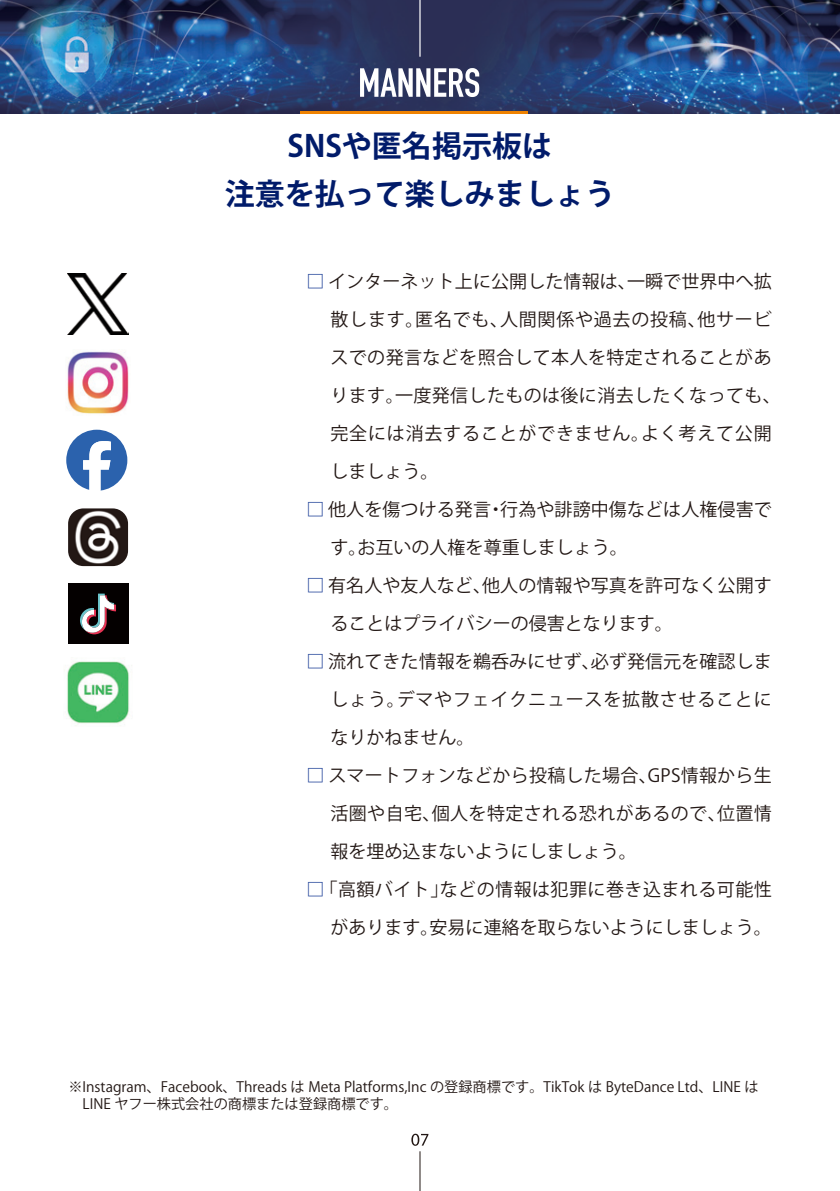
<style>
.page{position:relative;width:840px;height:1191px;background:#fff}
.page>*{position:absolute;margin:0;border:0;box-sizing:border-box;transform-origin:0 0}
.t1{font:700 30px/48px "Koz Go Pro";color:#011b6a;text-align:center}
.t2{font:18px/38px "Koz Go Pro";letter-spacing:.005em;color:#231815}
.t3{font:14.2px/17px "Koz Go Pro";color:#231815}
.s1{color:#0b308e}
</style>
<div class="page">
<img style="left:0;top:0;width:839px;height:113px">
<hr style="left:300px;top:111px;width:227px;height:2px;background:#ef8200">
<hr style="left:419px;top:1151px;width:1px;height:40px;background:#231815">
<hr style="left:419px;top:0;width:1px;height:57px;background:#fff">
<svg style="left:411px;top:1133px;width:17px;height:12px"></svg>
<svg style="left:360px;top:68px;width:119px;height:29px"></svg>
<img style="left:68px;top:273px;width:60px;height:62px">
<div style="left:68px;top:584px;width:60px;height:60px;background:#040000"></div>
<svg style="left:80px;top:593px;width:36px;height:41px"></svg>
<svg style="left:66px;top:430px;width:61px;height:61px"></svg>
<img style="left:68px;top:508px;width:60px;height:58px">
<img style="left:67px;top:351px;width:62px;height:63px">
<img style="left:64px;top:661px;width:68px;height:63px">
<p class="t1" style="left:224px;top:124px;width:391px">SNSや匿名掲示板は<br>注意を払って楽しみましょう</p>
<p class="t2" style="left:330px;top:263px;width:451px;text-indent:-24px"><span class="s1">□</span> インターネット上に公開した情報は、一瞬で世界中へ拡散します。匿名でも、人間関係や過去の投稿、他サービスでの発言などを照合して本人を特定されることがあります。一度発信したものは後に消去したくなっても、完全には消去することができません。よく考えて公開しましょう。</p>
<p class="t2" style="left:330px;top:491px;width:442px;text-indent:-24px"><span class="s1">□</span> 他人を傷つける発言・行為や誹謗中傷などは人権侵害です。お互いの人権を尊重しましょう。</p>
<p class="t2" style="left:330px;top:567px;width:442px;text-indent:-24px"><span class="s1">□</span> 有名人や友人など、他人の情報や写真を許可なく公開することはプライバシーの侵害となります。</p>
<p class="t2" style="left:330px;top:643px;width:442px;text-align:justify;text-indent:-24px"><span class="s1">□</span> 流れてきた情報を鵜呑みにせず、必ず発信元を確認しましょう。デマやフェイクニュースを拡散させることになりかねません。</p>
<p class="t2" style="left:330px;top:757px;width:442px;text-align:justify;text-indent:-24px"><span class="s1">□</span> スマートフォンなどから投稿した場合、GPS情報から生活圏や自宅、個人を特定される恐れがあるので、位置情報を埋め込まないようにしましょう。</p>
<p class="t2" style="left:306px;top:871px;width:466px;text-align:right"><span class="s1">□</span>「高額バイト」などの情報は犯罪に巻き込まれる可能性があります。安易に連絡を取らないようにしましょう。</p>
<p class="t3" style="left:82px;top:1078px;width:677px;text-indent:-14px">※Instagram、Facebook、Threads は Meta Platforms,Inc の登録商標です。TikTok は ByteDance Ltd、LINE は<br>LINE ヤフー株式会社の商標または登録商標です。</p>
</div>
